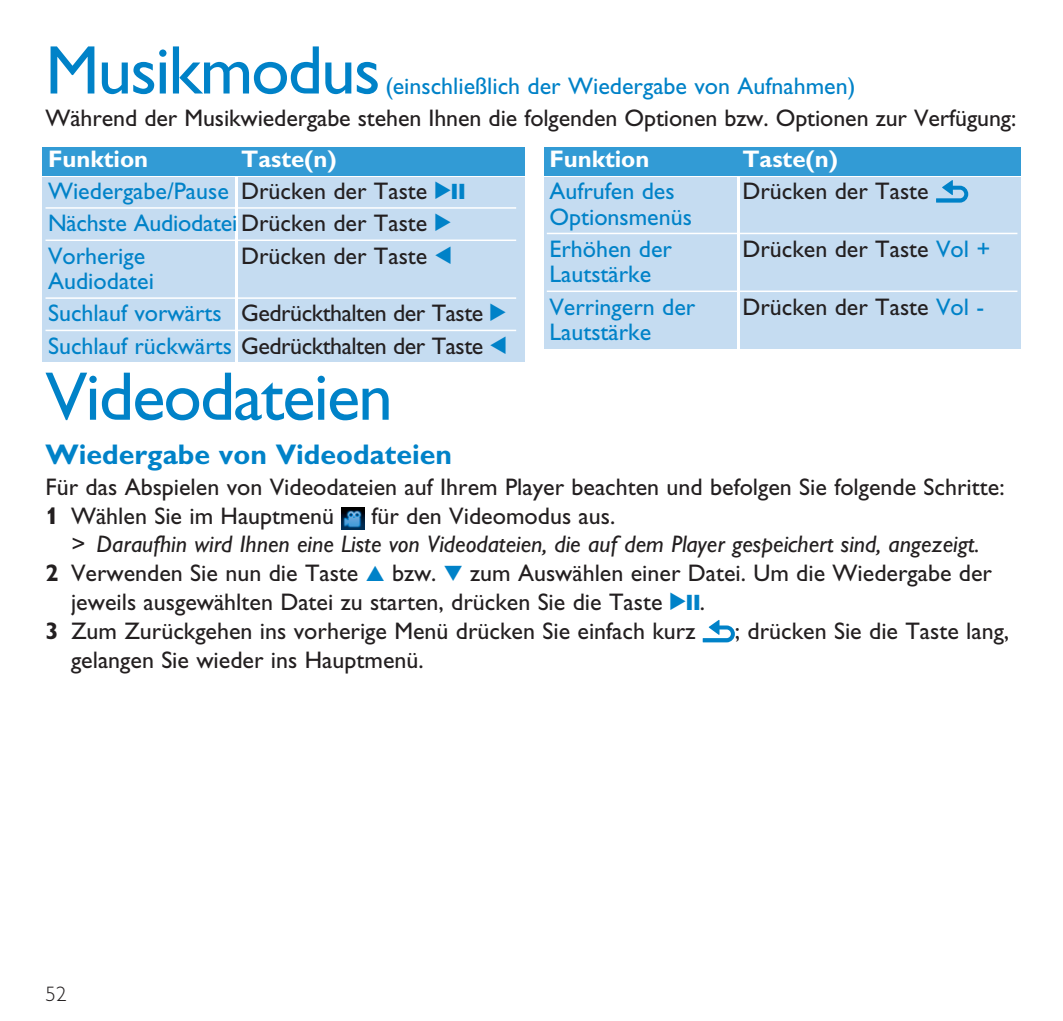
<style>
.page{position:relative;width:1063px;height:1021px;background:#fff}
.page>*{position:absolute;margin:0;border:0;box-sizing:border-box;transform-origin:0 0}
.t1{font:69px "Gill Alt One";letter-spacing:-.025em;color:#0082c8}
.t2{font:700 28.5px "Gill Alt One";color:#0082c8}
.t3{font:24px/32.4px "Gill Alt One";color:#231f20}
.t4{font:24px/32.4px "Gill Alt One";color:#0082c8}
.t5{font:italic 24px "Gill Alt One";color:#231f20}
.t6{font:700 24px "Gill Alt One";color:#fff}
.t7{font:300 21px "Gill Alt One";color:#231f20}
.s1{font-weight:700;color:#fff}
.s2{color:#231f20}
.s3{font-family:"Audio Four 4"}
.s4{color:#0082c8}
.s5{font-family:"Audio Four 4";color:#0082c8}
.s6{font-weight:700}
</style>
<div class="page">
<div style="left:544px;top:177px;width:193px;height:171px;background:#c5dcf1"></div>
<div style="left:740px;top:177px;width:280px;height:171px;background:#c5dcf1"></div>
<div style="left:544px;top:147px;width:476px;height:29px;background:#329bd5"></div>
<div style="left:43px;top:177px;width:192px;height:185px;background:#c5dcf1"></div>
<div style="left:238px;top:177px;width:287px;height:185px;background:#c5dcf1"></div>
<div style="left:43px;top:147px;width:482px;height:29px;background:#329bd5"></div>
<hr style="left:46px;top:207px;width:470px;height:2px;background:#fff">
<hr style="left:46px;top:239px;width:470px;height:2px;background:#fff">
<hr style="left:46px;top:297px;width:470px;height:2px;background:#fff">
<hr style="left:46px;top:330px;width:470px;height:1px;background:#fff">
<hr style="left:547px;top:233px;width:470px;height:1px;background:#fff">
<hr style="left:547px;top:290px;width:470px;height:2px;background:#fff">
<svg style="left:936px;top:180px;width:32px;height:23px"></svg>
<svg style="left:703px;top:620px;width:32px;height:22px"></svg>
<img style="left:342px;top:507px;width:22px;height:22px">
<h1 class="t1" style="left:46px;top:46px;width:337px">Musikmodus</h1>
<p class="t4" style="left:386px;top:72px;width:471px">(einschließlich der Wiedergabe von Aufnahmen)</p>
<p class="t3" style="left:46px;top:104px;width:972px">Während der Musikwiedergabe stehen Ihnen die folgenden Optionen bzw. Optionen zur Verfügung:</p>
<p class="t6" style="left:48px;top:150px;width:102px">Funktion</p>
<p class="t4" style="left:48px;top:145px;width:418px;text-indent:193px"><span class="s1">Taste(n)<br></span>Wiedergabe/Pause <span class="s2">Drücken der Taste</span> <span class="s3">2;<br></span>Nächste Audiodatei <span class="s2">Drücken der Taste</span> <span class="s3">2<br></span>Vorherige</p>
<p class="t6" style="left:549px;top:150px;width:102px">Funktion</p>
<p class="t6" style="left:742px;top:150px;width:97px">Taste(n)</p>
<p class="t4" style="left:549px;top:177px;width:127px">Aufrufen des</p>
<p class="t3" style="left:742px;top:177px;width:188px">Drücken der Taste</p>
<p class="t4" style="left:549px;top:203px;width:144px">Optionsmenüs<br>Erhöhen der</p>
<p class="t3" style="left:742px;top:235px;width:250px">Drücken der Taste <span class="s4">Vol +</span></p>
<p class="t3" style="left:241px;top:242px;width:212px">Drücken der Taste <span class="s5">1</span></p>
<p class="t3" style="left:48px;top:267px;width:460px"><span class="s4">Audiodatei<br>Suchlauf vorwärts</span> Gedrückthalten der Taste <span class="s5">2<br></span><span class="s4">Suchlauf rückwärts</span> Gedrückthalten der Taste <span class="s5">1</span></p>
<p class="t4" style="left:549px;top:261px;width:148px">Lautstärke<br>Verringern der</p>
<p class="t3" style="left:742px;top:293px;width:243px">Drücken der Taste <span class="s4">Vol -</span></p>
<p class="t4" style="left:549px;top:318px;width:103px">Lautstärke</p>
<h1 class="t1" style="left:46px;top:372px;width:349px">Videodateien</h1>
<p class="t2" style="left:46px;top:444px;width:408px">Wiedergabe von Videodateien</p>
<p class="t3" style="left:46px;top:475px;width:961px;line-height:28.8px">Für das Abspielen von Videodateien auf Ihrem Player beachten und befolgen Sie folgende Schritte:<br><span class="s6">1</span> Wählen Sie im Hauptmenü</p>
<p class="t3" style="left:371px;top:502px;width:245px">für den Videomodus aus.</p>
<p class="t5" style="left:71px;top:536px;width:910px">&gt; Daraufhin wird Ihnen eine Liste von Videodateien, die auf dem Player gespeichert sind, angezeigt.</p>
<p class="t3" style="left:46px;top:559px;width:948px"><span class="s6">2</span> Verwenden Sie nun die Taste <span class="s5">3</span> bzw. <span class="s5">4</span> zum Auswählen einer Datei. Um die Wiedergabe der</p>
<p class="t3" style="left:71px;top:588px;width:636px">jeweils ausgewählten Datei zu starten, drücken Sie die Taste <span class="s5">2;</span>.</p>
<p class="t3" style="left:46px;top:617px;width:651px"><span class="s6">3</span> Zum Zurückgehen ins vorherige Menü drücken Sie einfach kurz</p>
<p class="t3" style="left:735px;top:617px;width:276px">; drücken Sie die Taste lang,</p>
<p class="t3" style="left:71px;top:646px;width:354px">gelangen Sie wieder ins Hauptmenü.</p>
<p class="t7" style="left:46px;top:986px;width:22px">52</p>
</div>
